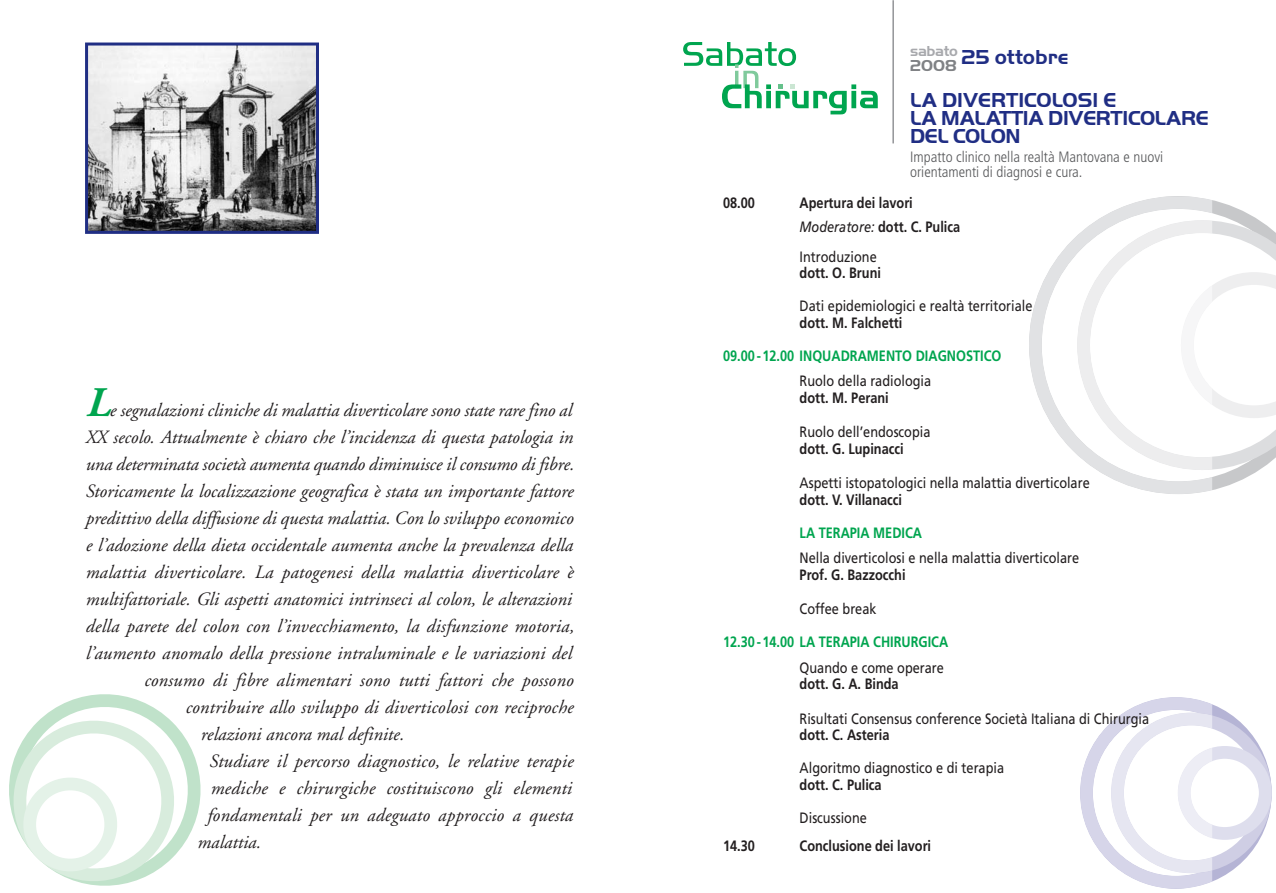
<style>
.page{position:relative;width:1276px;height:893px;background:#fff}
.page>*{position:absolute;margin:0;border:0;box-sizing:border-box;transform-origin:0 0}
.t1{font:italic 700 42px "Adobe Garamond";color:#00a54f}
.t2{font:700 21px/18px "Handel Got D";letter-spacing:-.015em;color:#202e84}
.t3{font:italic 18.75px "Adobe Garamond";color:#231f20}
.t4{font:700 16.5px "Handel Got D";color:#808285}
.t5{font:15px "Frutiger";color:#231f20;scale:.85 1}
.t6{font:700 15px/24px "Frutiger";color:#231f20;scale:.85 1}
.t7{font:700 15px "Frutiger";color:#00a54f;scale:.85 1}
.t8{font:300 condensed 15px/15px "Frutiger";color:#57585a}
.s1{font-weight:400;font-style:italic}
</style>
<div class="page">
<svg style="left:1212px;top:200px;width:47px;height:290px"></svg>
<hr style="left:892px;top:0;width:2px;height:143px;background:#939598">
<svg style="left:683px;top:42px;width:194px;height:72px"></svg>
<svg style="left:9px;top:694px;width:192px;height:192px"></svg>
<svg style="left:1029px;top:196px;width:183px;height:298px"></svg>
<svg style="left:1077px;top:220px;width:199px;height:250px"></svg>
<svg style="left:1080px;top:697px;width:191px;height:192px"></svg>
<img style="left:89px;top:47px;width:226px;height:183px">
<div style="left:85px;top:43px;width:234px;height:191px;border:3px solid #202e84"></div>
<h1 class="t1" style="left:85px;top:386px;width:26px">L</h1>
<p class="t3" style="left:109px;top:403px;width:464px">e segnalazioni cliniche di malattia diverticolare sono state rare fino al</p>
<p class="t3" style="left:85px;top:430px;width:489px">XX secolo. Attualmente è chiaro che l’incidenza di questa patologia in</p>
<p class="t3" style="left:85px;top:457px;width:490px">una determinata società aumenta quando diminuisce il consumo di fibre.</p>
<p class="t3" style="left:85px;top:484px;width:489px">Storicamente la localizzazione geografica è stata un importante fattore</p>
<p class="t3" style="left:85px;top:511px;width:489px">predittivo della diffusione di questa malattia. Con lo sviluppo economico</p>
<p class="t3" style="left:85px;top:538px;width:489px">e l’adozione della dieta occidentale aumenta anche la prevalenza della</p>
<p class="t3" style="left:85px;top:565px;width:489px">malattia diverticolare. La patogenesi della malattia diverticolare è</p>
<p class="t3" style="left:85px;top:592px;width:488px">multifattoriale. Gli aspetti anatomici intrinseci al colon, le alterazioni</p>
<p class="t3" style="left:85px;top:619px;width:490px">della parete del colon con l’invecchiamento, la disfunzione motoria,</p>
<p class="t3" style="left:85px;top:646px;width:488px">l’aumento anomalo della pressione intraluminale e le variazioni del</p>
<p class="t3" style="left:144px;top:673px;width:431px">consumo di fibre alimentari sono tutti fattori che possono</p>
<p class="t3" style="left:185px;top:700px;width:389px">contribuire allo sviluppo di diverticolosi con reciproche</p>
<p class="t3" style="left:200px;top:727px;width:205px">relazioni ancora mal definite.</p>
<p class="t3" style="left:209px;top:754px;width:366px">Studiare il percorso diagnostico, le relative terapie</p>
<p class="t3" style="left:210px;top:781px;width:363px">mediche e chirurgiche costituiscono gli elementi</p>
<p class="t3" style="left:207px;top:808px;width:367px">fondamentali per un adeguato approccio a questa</p>
<p class="t3" style="left:197px;top:835px;width:65px">malattia.</p>
<p class="t2" style="left:910px;top:48px;width:160px"><sup>sabato</sup> 25 ottobre</p>
<p class="t4" style="left:910px;top:56px;width:48px">2008</p>
<p class="t2" style="left:910px;top:91px;width:300px">LA DIVERTICOLOSI E<br>LA MALATTIA DIVERTICOLARE<br>DEL COLON</p>
<p class="t8" style="left:910px;top:150px;width:254px">Impatto clinico nella realtà Mantovana e nuovi orientamenti di diagnosi e cura.</p>
<p class="t6" style="left:723px;top:192px;width:39px">08.00</p>
<p class="t6" style="left:799px;top:192px;width:190px">Apertura dei lavori<br><span class="s1">Moderatore:</span> dott. C. Pulica</p>
<p class="t5" style="left:799px;top:250px;width:92px">Introduzione</p>
<p class="t6" style="left:799px;top:262px;width:97px">dott. O. Bruni</p>
<p class="t5" style="left:799px;top:300px;width:275px">Dati epidemiologici e realtà territoriale</p>
<p class="t6" style="left:799px;top:312px;width:122px">dott. M. Falchetti</p>
<p class="t7" style="left:723px;top:349px;width:329px">09.00-12.00 INQUADRAMENTO DIAGNOSTICO</p>
<p class="t5" style="left:799px;top:375px;width:156px">Ruolo della radiologia</p>
<p class="t6" style="left:799px;top:387px;width:106px">dott. M. Perani</p>
<p class="t5" style="left:799px;top:426px;width:155px">Ruolo dell’endoscopia</p>
<p class="t6" style="left:799px;top:438px;width:124px">dott. G. Lupinacci</p>
<p class="t5" style="left:799px;top:477px;width:343px">Aspetti istopatologici nella malattia diverticolare</p>
<p class="t6" style="left:799px;top:489px;width:122px">dott. V. Villanacci</p>
<p class="t7" style="left:799px;top:526px;width:146px">LA TERAPIA MEDICA</p>
<p class="t5" style="left:799px;top:552px;width:330px">Nella diverticolosi e nella malattia diverticolare</p>
<p class="t6" style="left:799px;top:564px;width:126px">Prof. G. Bazzocchi</p>
<p class="t5" style="left:799px;top:603px;width:92px">Coffee break</p>
<p class="t7" style="left:723px;top:636px;width:266px">12.30-14.00 LA TERAPIA CHIRURGICA</p>
<p class="t5" style="left:799px;top:661px;width:171px">Quando e come operare</p>
<p class="t6" style="left:799px;top:673px;width:118px">dott. G. A. Binda</p>
<p class="t5" style="left:799px;top:712px;width:413px">Risultati Consensus conference Società Italiana di Chirurgia</p>
<p class="t6" style="left:799px;top:724px;width:107px">dott. C. Asteria</p>
<p class="t5" style="left:799px;top:762px;width:242px">Algoritmo diagnostico e di terapia</p>
<p class="t6" style="left:799px;top:774px;width:98px">dott. C. Pulica</p>
<p class="t5" style="left:799px;top:811px;width:81px">Discussione</p>
<p class="t6" style="left:723px;top:835px;width:39px">14.30</p>
<p class="t6" style="left:799px;top:835px;width:156px">Conclusione dei lavori</p>
</div>
